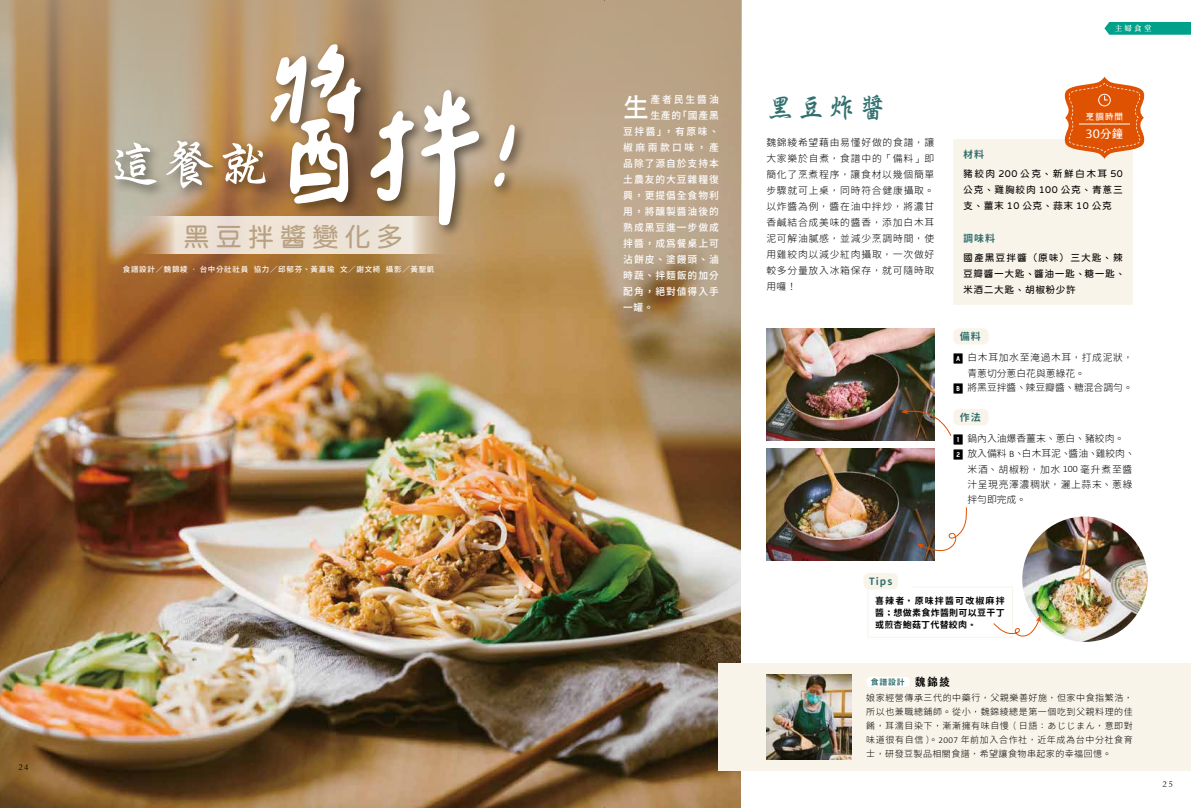
<style>
.page{position:relative;width:1191px;height:808px;background:#fff}
.page>*{position:absolute;margin:0;border:0;box-sizing:border-box;transform-origin:0 0}
.t1{font:51.8px "Singkai EG Bold Big 5";color:#fff}
.t2{font:28px "Singkai EG Bold Big 5";color:#31706f}
.t3{font:26.8px "jf openhuninn 1.1";letter-spacing:.2em;color:#b8a182}
.t4{font:25.8px "Gen Seki Gothic TW M";color:#fff}
.t5{font:11.5px "jf jinxuanlatte 1.0 medium";color:#fff}
.t6{font:700 10px "Gen Jyuu Gothic";letter-spacing:.1em;color:#31706f}
.t7{font:300 9.8px/16px "Gen Jyuu Gothic";letter-spacing:.065em;color:#000}
.t8{font:9.8px "Gen Seki Gothic TW M";letter-spacing:.095em;color:#fff}
.t9{font:9.8px/16px "jf openhuninn 1.1";letter-spacing:.05em;color:#000;text-align:justify}
.t10{font:300 9.8px "Gen Jyuu Gothic";color:#000}
.t11{font:9.1px "Makinas 4 Flat";color:#fff}
.t12{font:300 9px/14px "Gen Jyuu Gothic";letter-spacing:.06em;color:#000;text-align:justify}
.t13{font:700 9px/12px "Gen Jyuu Gothic";letter-spacing:.03em;color:#000;text-align:justify}
.t14{font:9px "ST Kaiti";color:#000}
.t15{font:700 7.9px "Gen Jyuu Gothic";color:#31706f}
.t16{font:7.5px "Gen Yo Gothic TW M";letter-spacing:.09em;color:#fff}
.t17{font:600 7.5px "Gen Ryu Min TW";color:#fff}
.s1{font-family:"DF Yuan Std W3";font-weight:400}
.s2{font-family:"Aberforth Tiles";font-weight:400;font-size:11px}
.s3{font-family:"Calibri"}
.s4{font-family:"DF Yuan Std W8";font-weight:400}
.s5{font-family:"jf jinxuan Bold";font-weight:400;font-size:11px;color:#000}
</style>
<div class="page">
<img style="left:604px;top:321px;width:136px;height:487px">
<div style="left:587px;top:0;width:154px;height:321px;background:#b8a182"></div>
<div style="left:719px;top:663px;width:472px;height:108px;background:#f9f4e9"></div>
<div style="left:866px;top:677px;width:44px;height:10px;background:#fff;border-radius:4px"></div>
<img style="left:766px;top:675px;width:85px;height:85px">
<div style="left:953px;top:328px;width:35px;height:16px;background:#f9f4e9;border-radius:6px"></div>
<div style="left:953px;top:409px;width:35px;height:16px;background:#f9f4e9;border-radius:6px"></div>
<div style="left:863px;top:573px;width:35px;height:16px;background:#f9f4e9;border-radius:6px"></div>
<svg style="left:953px;top:77px;width:192px;height:228px"></svg>
<img style="left:766px;top:328px;width:168px;height:112px">
<img style="left:766px;top:449px;width:168px;height:112px">
<img style="left:1019px;top:514px;width:131px;height:130px;border-radius:65px">
<div style="left:1017px;top:511px;width:135px;height:136px;border:5px solid #fff;border-radius:50%"></div>
<svg style="left:867px;top:586px;width:173px;height:52px"></svg>
<svg style="left:917px;top:507px;width:50px;height:44px"></svg>
<svg style="left:901px;top:408px;width:51px;height:29px"></svg>
<svg style="left:1104px;top:22px;width:87px;height:13px"></svg>
<img style="left:0;top:321px;width:604px;height:487px">
<svg style="left:0;top:0;width:604px;height:321px;background:#b48d5c"></svg>
<div style="left:110px;top:39px;width:382px;height:199px;background:#000;opacity:.5"></div>
<svg style="left:421px;top:90px;width:59px;height:136px"></svg>
<svg style="left:370px;top:111px;width:44px;height:91px"></svg>
<svg style="left:270px;top:44px;width:91px;height:160px"></svg>
<svg style="left:134px;top:217px;width:319px;height:37px;background:#e4d6c5"></svg>
<div style="left:489px;top:120px;width:39px;height:80px;background:#000;opacity:.5"></div>
<svg style="left:499px;top:124px;width:16px;height:37px"></svg>
<svg style="left:493px;top:172px;width:12px;height:15px"></svg>
<h1 class="t1" style="left:108px;top:139px;width:162px">這餐就</h1>
<h3 class="t3" style="left:183px;top:219px;width:221px">黑豆拌醬變化多</h3>
<p class="t16" style="left:123px;top:265px;width:313px">食譜設計／魏錦綾 ‧ 台中分社社員 協力／邱郁芬、黃嘉瑜 文／謝文綺 攝影／黃聖凱</p>
<p class="t14" style="left:18px;top:761px;width:12px">24</p>
<h3 class="t4" style="left:623px;top:93px;width:27px">生</h3>
<p class="t8" style="left:650px;top:94px;width:70px">產者民生醬油</p>
<p class="t8" style="left:650px;top:110px;width:70px">生產的「國產黑</p>
<p class="t8" style="left:623px;top:126px;width:97px">豆拌醬」，有原味、</p>
<p class="t8" style="left:623px;top:142px;width:97px">椒麻兩款口味，產</p>
<p class="t8" style="left:623px;top:158px;width:97px">品除了源自於支持本</p>
<p class="t8" style="left:623px;top:174px;width:97px">土農友的大豆雜糧復</p>
<p class="t8" style="left:623px;top:190px;width:97px">興，更提倡全食物利</p>
<p class="t8" style="left:623px;top:206px;width:97px">用，將釀製醬油後的</p>
<p class="t8" style="left:623px;top:222px;width:97px">熟成黑豆進一步做成</p>
<p class="t8" style="left:623px;top:238px;width:97px">拌醬，成為餐桌上可</p>
<p class="t8" style="left:623px;top:254px;width:97px">沾餅皮、塗饅頭、滷</p>
<p class="t8" style="left:623px;top:270px;width:97px">時蔬、拌麵飯的加分</p>
<p class="t8" style="left:623px;top:286px;width:97px">配角，絕對值得入手</p>
<p class="t8" style="left:623px;top:302px;width:32px">一罐。</p>
<p class="t17" style="left:1114px;top:24px;width:38px">主婦食堂</p>
<h2 class="t2" style="left:766px;top:93px;width:122px">黑豆炸醬</h2>
<p class="t7" style="left:766px;top:134px;width:169px;text-align:justify">魏錦綾希望藉由易懂好做的食譜<span class="s1">，</span>讓大家樂於自煮<span class="s1">，</span>食譜中的<span class="s1">「</span>備料<span class="s1">」</span>即簡化了烹煮程序<span class="s1">，</span>讓食材以幾個簡單步驟就可上桌<span class="s1">，</span>同時符合健康攝取<span class="s1">。</span>以炸醬為例<span class="s1">，</span>醬在油中拌炒<span class="s1">，</span>將濃甘香鹹結合成美味的醬香<span class="s1">，</span>添加白木耳泥可解油膩感<span class="s1">，</span>並減少烹調時間<span class="s1">，</span>使用雞絞肉以減少紅肉攝取<span class="s1">，</span>一次做好較多分量放入冰箱保存<span class="s1">，</span>就可隨時取用囉<span class="s1">！</span></p>
<p class="t11" style="left:1085px;top:111px;width:39px">烹調時間</p>
<p class="t5" style="left:1085px;top:127px;width:39px">30分鐘</p>
<p class="t6" style="left:963px;top:147px;width:22px">材料</p>
<p class="t9" style="left:963px;top:166px;width:161px">豬絞肉 200 公克、新鮮白木耳 50公克、雞胸絞肉 100 公克、青蔥三支、薑末 10 公克、蒜末 10 公克</p>
<p class="t6" style="left:963px;top:231px;width:33px">調味料</p>
<p class="t9" style="left:963px;top:250px;width:163px;text-align:left">國產黑豆拌醬（原味）三大匙、辣豆瓣醬一大匙、醬油一匙、糖一匙、米酒二大匙、胡椒粉少許</p>
<p class="t6" style="left:959px;top:329px;width:22px">備料</p>
<p class="t7" style="left:967px;top:350px;width:167px;line-height:15.6px;text-indent:-14px"><span class="s2">A</span> 白木耳加水至淹過木耳<span class="s1">，</span>打成泥狀<span class="s1">，</span>青蔥切分蔥白花與蔥綠花<span class="s1">。</span></p>
<p class="t10" style="left:953px;top:381px;width:181px"><span class="s2">B</span> 將黑豆拌醬<span class="s1">、</span>辣豆瓣醬<span class="s1">、</span>糖混合調勻<span class="s1">。</span></p>
<p class="t6" style="left:959px;top:410px;width:22px">作法</p>
<p class="t10" style="left:953px;top:431px;width:172px"><span class="s2">1</span> 鍋內入油爆香薑末<span class="s1">、</span>蔥白<span class="s1">、</span>豬絞肉<span class="s1">。</span></p>
<p class="t10" style="left:953px;top:446px;width:183px"><span class="s2">2</span> 放入備料 <span class="s3">B</span><span class="s1">、</span>白木耳泥<span class="s1">、</span>醬油<span class="s1">、</span>雞絞肉<span class="s1">、</span></p>
<p class="t7" style="left:967px;top:461px;width:166px">米酒<span class="s1">、</span>胡椒粉<span class="s1">，</span>加水 <span class="s3">100</span> 毫升煮至醬</p>
<p class="t7" style="left:967px;top:476px;width:166px">汁呈現亮澤濃稠狀<span class="s1">，</span>灑上蒜末<span class="s1">、</span>蔥綠</p>
<p class="t7" style="left:967px;top:491px;width:60px">拌勻即完成<span class="s1">。</span></p>
<p class="t6" style="left:868px;top:574px;width:25px">Tips</p>
<p class="t13" style="left:875px;top:594px;width:131px">喜辣者<span class="s4">，</span>原味拌醬可改椒麻拌醬<span class="s4">；</span>想做素食炸醬則可以豆干丁或煎杏鮑菇丁代替絞肉<span class="s4">。</span></p>
<p class="t15" style="left:870px;top:676px;width:81px">食譜設計 <span class="s5">魏錦綾</span></p>
<p class="t12" style="left:866px;top:691px;width:268px">娘家經營傳承三代的中藥行<span class="s1">，</span>父親樂善好施<span class="s1">，</span>但家中食指繁浩<span class="s1">，</span>所以也兼職總鋪師<span class="s1">。</span>從小<span class="s1">，</span>魏錦綾總是第一個吃到父親料理的佳餚<span class="s1">，</span>耳濡目染下<span class="s1">，</span>漸漸擁有味自慢<span class="s1">（</span>日語<span class="s1">：</span>あじじまん<span class="s1">，</span>意即對味道很有自信<span class="s1">）。</span><span class="s3">2007</span> 年前加入合作社<span class="s1">，</span>近年成為台中分社食育士<span class="s1">，</span>研發豆製品相關食譜<span class="s1">，</span>希望讓食物串起家的幸福回憶<span class="s1">。</span></p>
<p class="t14" style="left:1162px;top:778px;width:11px">25</p>
</div>
